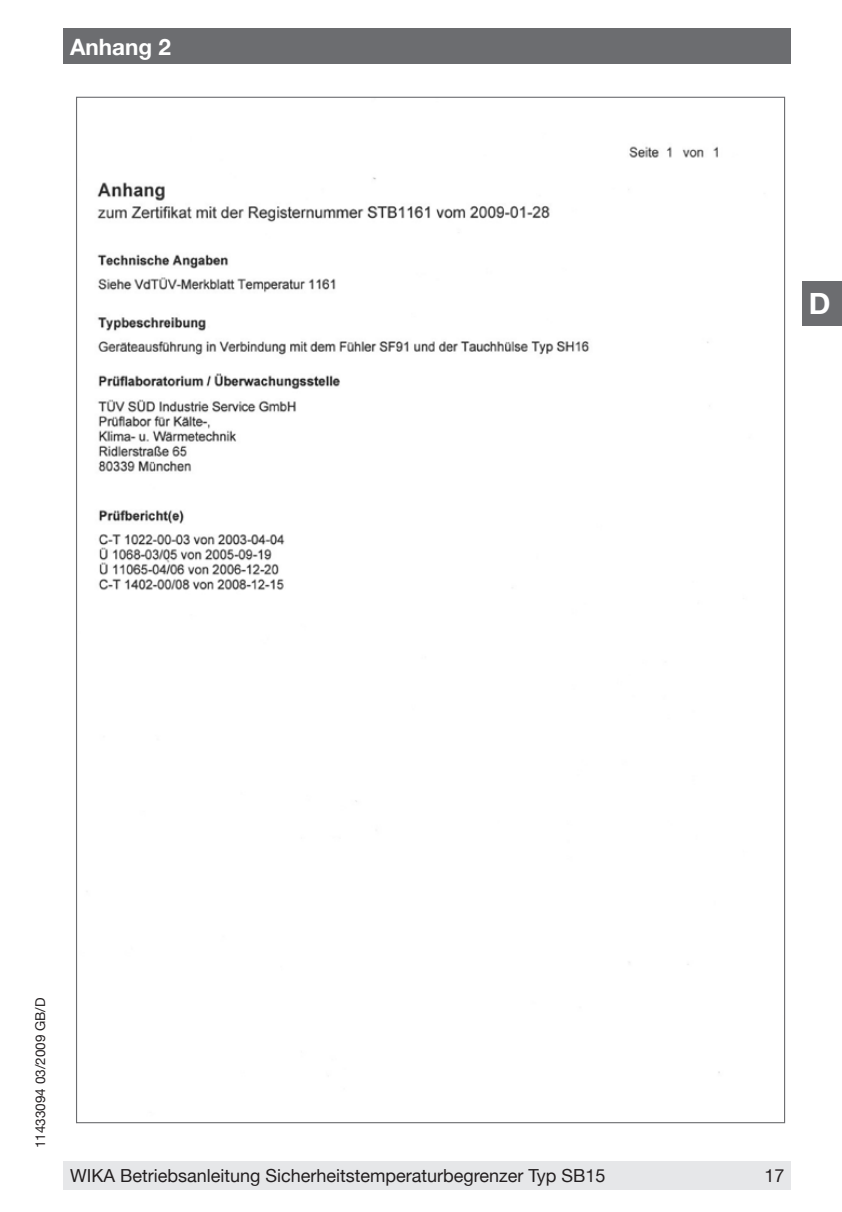
<style>
.page{position:relative;width:842px;height:1212px;background:#fff}
.page>*{position:absolute;margin:0;border:0;box-sizing:border-box;transform-origin:0 0}
.t1{font:700 29.25px "Helvetica Neue";color:#fff}
.t2{font:700 22.5px "Helvetica Neue";color:#fff}
.t3{font:18px "Helvetica Neue";color:#231f20}
.t4{font:13.5px "Helvetica Neue";color:#231f20}
</style>
<div class="page">
<div style="left:64px;top:29px;width:727px;height:35px;background:#6c6d70"></div>
<div style="left:802px;top:281px;width:40px;height:44px;background:#6c6d70"></div>
<img style="left:97px;top:146px;width:623px;height:927px">
<div style="left:64px;top:1161px;width:727px;height:28px;background:#e6e7e9"></div>
<p class="t2" style="left:70px;top:33px;width:102px">Anhang 2</p>
<h1 class="t1" style="left:809px;top:286px;width:23px">D</h1>
<p class="t4" style="left:32px;top:1148px;width:152px;rotate:-90deg">11433094 03/2009 GB/D</p>
<p class="t3" style="left:70px;top:1165px;width:537px">WIKA Betriebsanleitung Sicherheitstemperaturbegrenzer Typ SB15</p>
<p class="t3" style="left:764px;top:1165px;width:22px">17</p>
</div>
